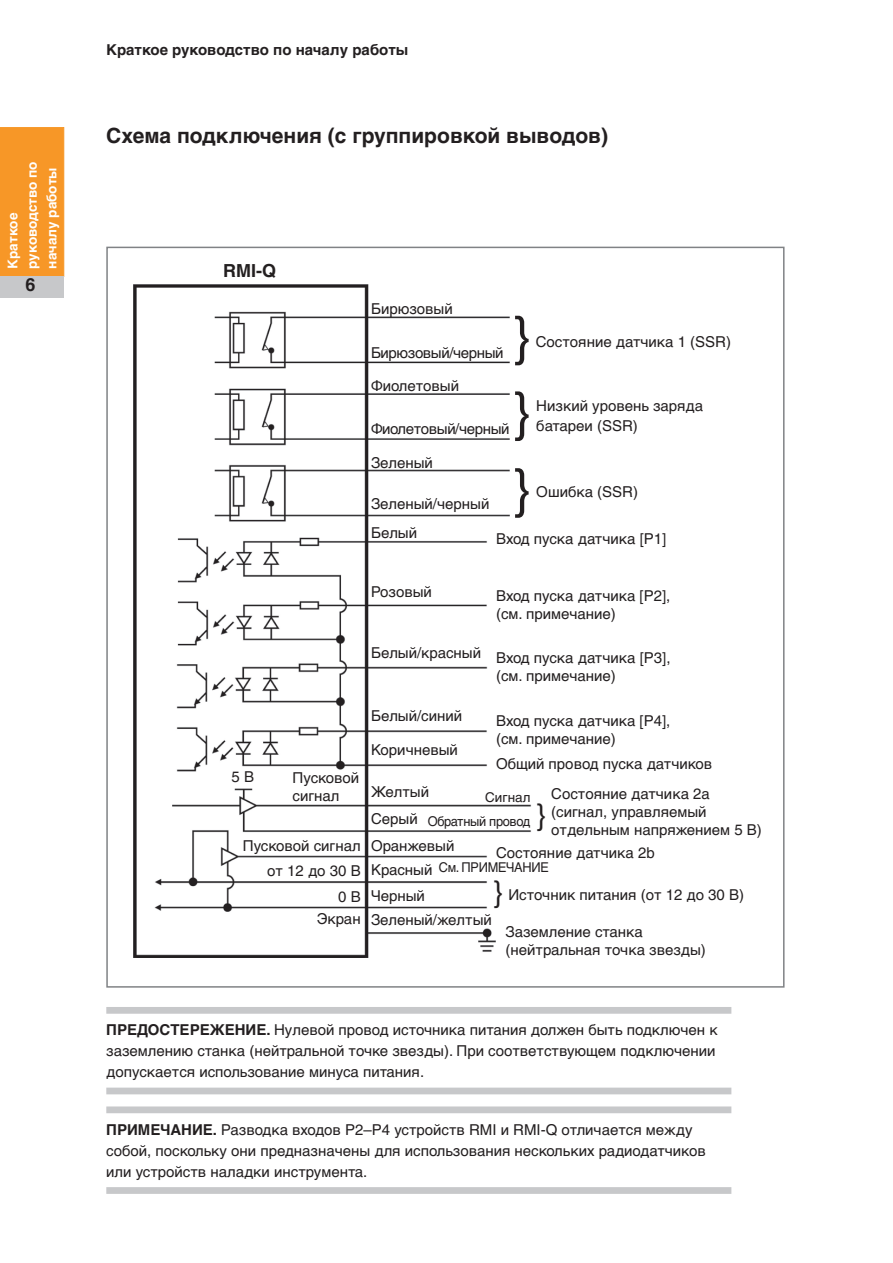
<style>
.page{position:relative;width:893px;height:1263px;background:#fff}
.page>*{position:absolute;margin:0;border:0;box-sizing:border-box;transform-origin:0 0}
.Body_Text_8pt{font:54px "Helvetica LT Pro";color:#231f20}
.Body_Text_8pt-2{font:30px "Helvetica LT Pro";color:#231f20}
.Heading_1{font:700 21px "Helvetica LT Pro";color:#231f20}
.Body_Text_10pt_centr{font:700 18px "Helvetica LT Pro";color:#231f20}
.Body_Text_1{font:15px/18px "Helvetica LT Pro";color:#231f20}
.Note{font:15px/21px "Helvetica LT Pro";color:#231f20}
.Body_Text_1-2{font:15px "Helvetica LT Pro";letter-spacing:-.025em;color:#231f20}
.Body_Text_8pt-3{font:15px/18px "Helvetica LT Pro";color:#231f20}
.t1{font:700 15px "Helvetica LT Pro";color:#231f20}
.t2{font:700 13.5px/19.5px "Helvetica LT Pro";color:#fff}
.Body_Text_1-3{font:13.5px "Helvetica LT Pro";letter-spacing:-.025em;color:#231f20;scale:.95 1}
.Body_Text_1-4{font:13.5px "Helvetica LT Pro";letter-spacing:-.025em;color:#231f20}
.s1{font-weight:700}
</style>
<div class="page">
<div style="left:0;top:127px;width:64px;height:149px;background:#f79727"></div>
<div style="left:0;top:276px;width:64px;height:22px;background:#c7c8ca"></div>
<img style="left:134px;top:285px;width:397px;height:672px">
<div style="left:106px;top:1007px;width:625px;height:7px;background:#c7c8ca"></div>
<div style="left:106px;top:1087px;width:625px;height:7px;background:#c7c8ca"></div>
<div style="left:106px;top:1106px;width:625px;height:7px;background:#c7c8ca"></div>
<div style="left:106px;top:1187px;width:625px;height:7px;background:#c7c8ca"></div>
<p class="t2" style="left:3px;top:269px;width:109px;rotate:-90deg">Краткое руководство по началу работы</p>
<p class="Body_Text_10pt_centr" style="left:26px;top:274px;width:12px">6</p>
<p class="t1" style="left:106px;top:41px;width:304px">Краткое руководство по началу работы</p>
<p class="Heading_1" style="left:106px;top:122px;width:503px">Схема подключения (с группировкой выводов)</p>
<p class="Body_Text_10pt_centr" style="left:223px;top:259px;width:54px">RMI-Q</p>
<p class="Body_Text_1" style="left:371px;top:299px;width:83px">Бирюзовый</p>
<p class="Body_Text_8pt" style="left:513px;top:304px;width:20px">}</p>
<p class="Body_Text_8pt" style="left:513px;top:380px;width:20px">}</p>
<p class="Body_Text_8pt" style="left:513px;top:457px;width:20px">}</p>
<p class="Body_Text_1" style="left:536px;top:332px;width:197px">Состояние датчика 1 (SSR)</p>
<p class="Body_Text_1-2" style="left:371px;top:344px;width:134px">Бирюзовый/черный</p>
<p class="Body_Text_1" style="left:371px;top:377px;width:90px">Фиолетовый</p>
<p class="Body_Text_1" style="left:536px;top:396px;width:168px;line-height:20.2px">Низкий уровень заряда батареи (SSR)</p>
<p class="Body_Text_1-2" style="left:371px;top:420px;width:140px">Фиолетовый/черный</p>
<p class="Body_Text_1" style="left:371px;top:454px;width:63px">Зеленый</p>
<p class="Body_Text_1" style="left:536px;top:482px;width:103px">Ошибка (SSR)</p>
<p class="Body_Text_1" style="left:371px;top:495px;width:120px">Зеленый/черный</p>
<p class="Body_Text_1" style="left:371px;top:524px;width:48px">Белый</p>
<p class="Body_Text_1" style="left:496px;top:530px;width:172px">Вход пуска датчика [P1]</p>
<p class="Body_Text_1" style="left:232px;top:767px;width:24px">5 В</p>
<p class="Body_Text_8pt-3" style="left:293px;top:768px;width:68px">Пусковой сигнал</p>
<p class="Body_Text_8pt-3" style="left:243px;top:836px;width:119px">Пусковой сигнал</p>
<p class="Body_Text_1" style="left:267px;top:862px;width:95px">от 12 до 30 В</p>
<p class="Body_Text_1" style="left:338px;top:887px;width:24px">0 В</p>
<p class="Body_Text_8pt-3" style="left:317px;top:910px;width:45px">Экран</p>
<p class="Body_Text_1" style="left:371px;top:582px;width:62px">Розовый</p>
<p class="Body_Text_1" style="left:496px;top:587px;width:176px">Вход пуска датчика [P2], (см. примечание)</p>
<p class="Body_Text_1" style="left:496px;top:649px;width:176px">Вход пуска датчика [P3], (см. примечание)</p>
<p class="Body_Text_1" style="left:496px;top:711px;width:176px">Вход пуска датчика [P4], (см. примечание)</p>
<p class="Body_Text_1" style="left:496px;top:754px;width:218px">Общий провод пуска датчиков</p>
<p class="Body_Text_1" style="left:371px;top:644px;width:112px">Белый/красный</p>
<p class="Body_Text_1" style="left:371px;top:707px;width:93px">Белый/синий</p>
<p class="Body_Text_1" style="left:371px;top:741px;width:88px">Коричневый</p>
<p class="Body_Text_1" style="left:371px;top:783px;width:60px">Желтый</p>
<p class="Body_Text_1-4" style="left:485px;top:789px;width:47px">Сигнал</p>
<p class="Body_Text_1-3" style="left:428px;top:814px;width:110px">Обратный провод</p>
<p class="Body_Text_1-3" style="left:439px;top:859px;width:118px">См. ПРИМЕЧАНИЕ</p>
<p class="Body_Text_1" style="left:551px;top:785px;width:212px">Состояние датчика 2a (сигнал, управляемый отдельным напряжением 5 В)</p>
<p class="Body_Text_8pt-2" style="left:536px;top:797px;width:12px">}</p>
<p class="Body_Text_1" style="left:371px;top:810px;width:48px">Серый</p>
<p class="Body_Text_1" style="left:371px;top:836px;width:85px">Оранжевый</p>
<p class="Body_Text_1" style="left:371px;top:861px;width:63px">Красный</p>
<p class="Body_Text_1" style="left:371px;top:886px;width:55px">Черный</p>
<p class="Body_Text_1" style="left:371px;top:911px;width:122px">Зеленый/желтый</p>
<p class="Body_Text_1" style="left:496px;top:844px;width:160px">Состояние датчика 2b</p>
<p class="Body_Text_8pt-2" style="left:493px;top:874px;width:12px">}</p>
<p class="Body_Text_1" style="left:508px;top:885px;width:237px">Источник питания (от 12 до 30 В)</p>
<p class="Body_Text_1" style="left:506px;top:923px;width:202px">Заземление станка (нейтральная точка звезды)</p>
<p class="Note" style="left:106px;top:1019px;width:613px"><span class="s1">ПРЕДОСТЕРЕЖЕНИЕ.</span> Нулевой провод источника питания должен быть подключен к заземлению станка (нейтральной точке звезды). При соответствующем подключении допускается использование минуса питания.</p>
<p class="Note" style="left:106px;top:1119px;width:601px"><span class="s1">ПРИМЕЧАНИЕ.</span> Разводка входов P2–P4 устройств RMI и RMI-Q отличается между собой, поскольку они предназначены для использования нескольких радиодатчиков или устройств наладки инструмента.</p>
</div>
